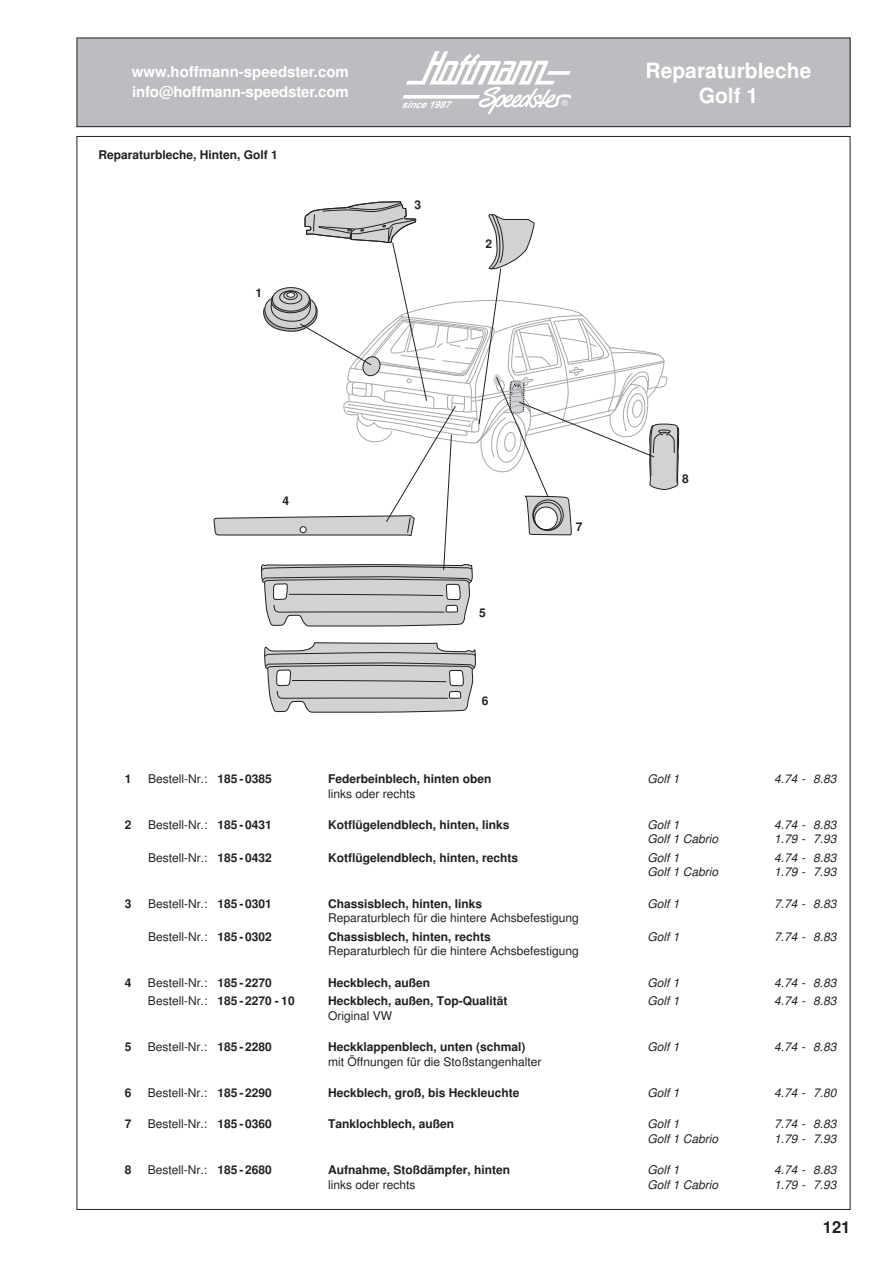
<style>
.page{position:relative;width:893px;height:1263px;background:#fff}
.page>*{position:absolute;margin:0;border:0;box-sizing:border-box;transform-origin:0 0}
.t1{font:700 21px "Helvetica";color:#fff}
.t2{font:700 16.5px "Helvetica";color:#231f20}
.t3{font:700 15px/20.1px "Helvetica";letter-spacing:-.01em;color:#fff}
.t4{font:12px "Helvetica";color:#231f20}
.t5{font:700 12px "Helvetica";color:#231f20}
.t6{font:italic 12px "Helvetica";color:#231f20}
.t7{font:italic 700 9.6px "Arial";color:#fff}
.s1{font-weight:700}
</style>
<div class="page">
<div style="left:77px;top:38px;width:773px;height:89px;background:#bcbdc0"></div>
<div style="left:77px;top:38px;width:773px;height:89px;border:1px solid #231f20"></div>
<svg style="left:402px;top:51px;width:169px;height:62px"></svg>
<svg style="left:264px;top:642px;width:212px;height:71px"></svg>
<svg style="left:214px;top:201px;width:466px;height:426px"></svg>
<p class="t3" style="left:132px;top:62px;width:218px">www.hoffmann-speedster.com info@hoffmann-speedster.com</p>
<h1 class="t1" style="left:646px;top:58px;width:167px">Reparaturbleche</h1>
<p class="t7" style="left:401px;top:97px;width:56px">since1987</p>
<h1 class="t1" style="left:699px;top:83px;width:61px">Golf 1</h1>
<p class="t5" style="left:99px;top:147px;width:181px">Reparaturbleche, Hinten, Golf 1</p>
<p class="t5" style="left:256px;top:285px;width:8px">1</p>
<p class="t5" style="left:282px;top:494px;width:8px">4</p>
<p class="t5" style="left:415px;top:198px;width:8px">3</p>
<p class="t5" style="left:485px;top:237px;width:8px">2</p>
<p class="t5" style="left:479px;top:606px;width:8px">5</p>
<p class="t5" style="left:482px;top:694px;width:8px">6</p>
<p class="t5" style="left:576px;top:519px;width:8px">7</p>
<p class="t5" style="left:682px;top:471px;width:8px">8</p>
<p class="t5" style="left:125px;top:772px;width:8px">1</p>
<p class="t4" style="left:148px;top:772px;width:125px">Bestell-Nr.: <span class="s1">185 - 0385</span></p>
<p class="t5" style="left:328px;top:772px;width:165px">Federbeinblech, hinten oben</p>
<p class="t6" style="left:648px;top:772px;width:34px">Golf 1</p>
<p class="t6" style="left:774px;top:772px;width:64px">4.74 - 8.83</p>
<p class="t4" style="left:328px;top:786px;width:89px">links oder rechts</p>
<p class="t5" style="left:125px;top:818px;width:8px">2</p>
<p class="t4" style="left:148px;top:818px;width:125px">Bestell-Nr.: <span class="s1">185 - 0431</span></p>
<p class="t5" style="left:328px;top:818px;width:183px">Kotflügelendblech, hinten, links</p>
<p class="t6" style="left:648px;top:818px;width:34px">Golf 1</p>
<p class="t6" style="left:774px;top:818px;width:64px">4.74 - 8.83</p>
<p class="t6" style="left:648px;top:832px;width:72px">Golf 1 Cabrio</p>
<p class="t6" style="left:774px;top:832px;width:64px">1.79 - 7.93</p>
<p class="t4" style="left:148px;top:851px;width:125px">Bestell-Nr.: <span class="s1">185 - 0432</span></p>
<p class="t5" style="left:328px;top:851px;width:192px">Kotflügelendblech, hinten, rechts</p>
<p class="t6" style="left:648px;top:851px;width:34px">Golf 1</p>
<p class="t6" style="left:774px;top:851px;width:64px">4.74 - 8.83</p>
<p class="t6" style="left:648px;top:865px;width:72px">Golf 1 Cabrio</p>
<p class="t6" style="left:774px;top:865px;width:64px">1.79 - 7.93</p>
<p class="t5" style="left:125px;top:896px;width:8px">3</p>
<p class="t4" style="left:148px;top:896px;width:125px">Bestell-Nr.: <span class="s1">185 - 0301</span></p>
<p class="t5" style="left:328px;top:896px;width:156px">Chassisblech, hinten, links</p>
<p class="t6" style="left:647px;top:896px;width:34px">Golf 1</p>
<p class="t6" style="left:774px;top:896px;width:64px">7.74 - 8.83</p>
<p class="t4" style="left:328px;top:911px;width:252px">Reparaturblech für die hintere Achsbefestigung</p>
<p class="t4" style="left:148px;top:929px;width:125px">Bestell-Nr.: <span class="s1">185 - 0302</span></p>
<p class="t5" style="left:328px;top:929px;width:164px">Chassisblech, hinten, rechts</p>
<p class="t6" style="left:647px;top:929px;width:34px">Golf 1</p>
<p class="t6" style="left:774px;top:929px;width:64px">7.74 - 8.83</p>
<p class="t4" style="left:328px;top:944px;width:252px">Reparaturblech für die hintere Achsbefestigung</p>
<p class="t5" style="left:125px;top:975px;width:8px">4</p>
<p class="t4" style="left:148px;top:975px;width:125px">Bestell-Nr.: <span class="s1">185 - 2270</span></p>
<p class="t5" style="left:328px;top:975px;width:104px">Heckblech, außen</p>
<p class="t6" style="left:647px;top:975px;width:34px">Golf 1</p>
<p class="t6" style="left:774px;top:975px;width:64px">4.74 - 8.83</p>
<p class="t4" style="left:148px;top:994px;width:148px">Bestell-Nr.: <span class="s1">185 - 2270 - 10</span></p>
<p class="t5" style="left:328px;top:994px;width:181px">Heckblech, außen, Top-Qualität</p>
<p class="t6" style="left:647px;top:994px;width:34px">Golf 1</p>
<p class="t6" style="left:774px;top:994px;width:64px">4.74 - 8.83</p>
<p class="t4" style="left:328px;top:1008px;width:66px">Original VW</p>
<p class="t5" style="left:125px;top:1040px;width:8px">5</p>
<p class="t4" style="left:148px;top:1040px;width:125px">Bestell-Nr.: <span class="s1">185 - 2280</span></p>
<p class="t5" style="left:328px;top:1040px;width:199px">Heckklappenblech, unten (schmal)</p>
<p class="t6" style="left:647px;top:1040px;width:34px">Golf 1</p>
<p class="t6" style="left:774px;top:1040px;width:64px">4.74 - 8.83</p>
<p class="t4" style="left:328px;top:1054px;width:215px">mit Öffnungen für die Stoßstangenhalter</p>
<p class="t5" style="left:125px;top:1085px;width:8px">6</p>
<p class="t4" style="left:148px;top:1085px;width:125px">Bestell-Nr.: <span class="s1">185 - 2290</span></p>
<p class="t5" style="left:328px;top:1085px;width:193px">Heckblech, groß, bis Heckleuchte</p>
<p class="t6" style="left:647px;top:1085px;width:34px">Golf 1</p>
<p class="t6" style="left:774px;top:1085px;width:64px">4.74 - 7.80</p>
<p class="t5" style="left:125px;top:1117px;width:8px">7</p>
<p class="t4" style="left:148px;top:1117px;width:125px">Bestell-Nr.: <span class="s1">185 - 0360</span></p>
<p class="t5" style="left:328px;top:1117px;width:128px">Tanklochblech, außen</p>
<p class="t6" style="left:647px;top:1117px;width:34px">Golf 1</p>
<p class="t6" style="left:774px;top:1117px;width:64px">7.74 - 8.83</p>
<p class="t6" style="left:647px;top:1131px;width:72px">Golf 1 Cabrio</p>
<p class="t6" style="left:774px;top:1131px;width:64px">1.79 - 7.93</p>
<p class="t5" style="left:125px;top:1163px;width:8px">8</p>
<p class="t4" style="left:148px;top:1163px;width:125px">Bestell-Nr.: <span class="s1">185 - 2680</span></p>
<p class="t5" style="left:328px;top:1163px;width:184px">Aufnahme, Stoßdämpfer, hinten</p>
<p class="t6" style="left:647px;top:1163px;width:34px">Golf 1</p>
<p class="t6" style="left:774px;top:1163px;width:64px">4.74 - 8.83</p>
<p class="t4" style="left:328px;top:1177px;width:89px">links oder rechts</p>
<p class="t6" style="left:647px;top:1177px;width:72px">Golf 1 Cabrio</p>
<p class="t6" style="left:774px;top:1177px;width:64px">1.79 - 7.93</p>
<h2 class="t2" style="left:823px;top:1217px;width:29px">121</h2>
</div>
